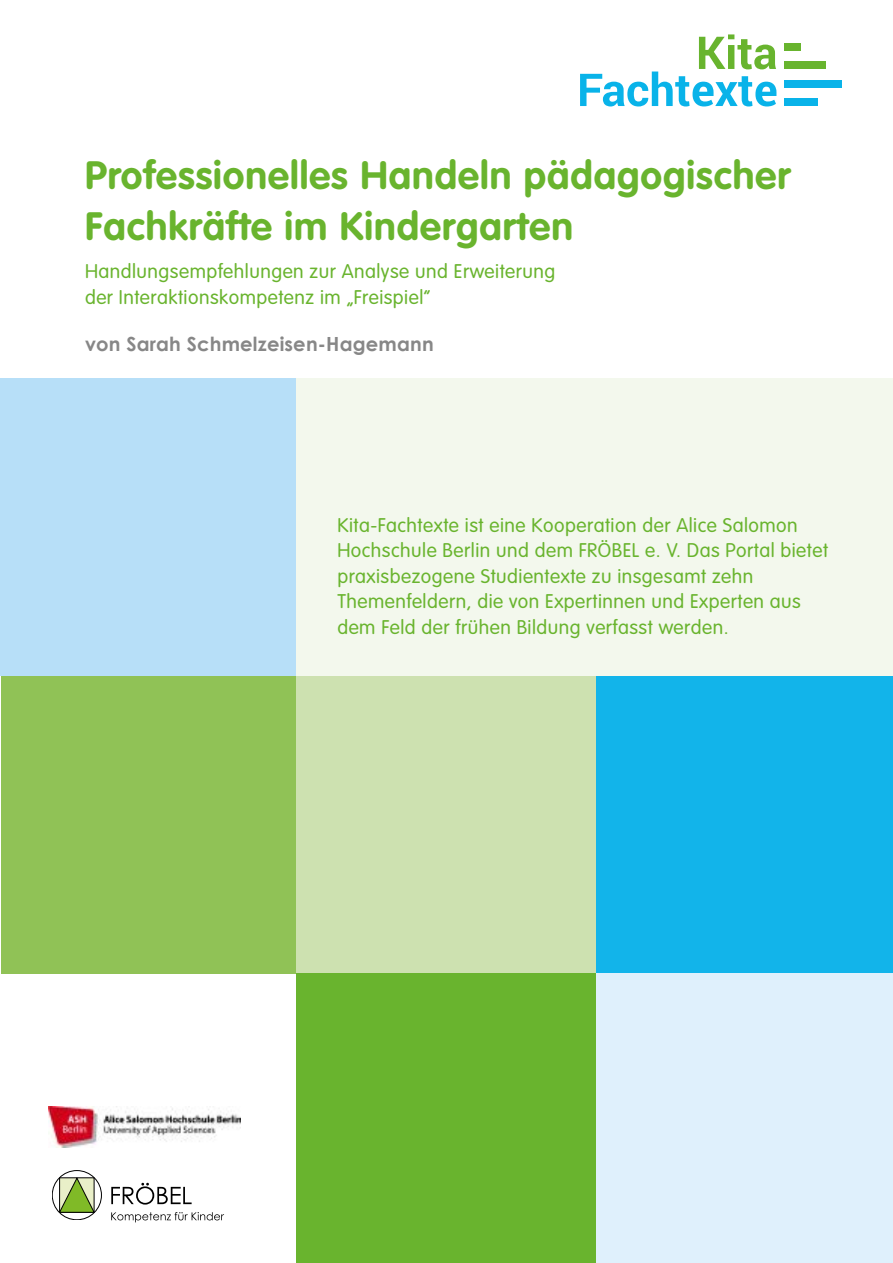
<style>
.page{position:relative;width:893px;height:1263px;background:#fff}
.page>*{position:absolute;margin:0;border:0;box-sizing:border-box;transform-origin:0 0}
.t1{font:700 39px/51px "VAG Rounded";letter-spacing:.025em;color:#69b42e}
.t2{font:300 19.5px/25.5px "VAG Rounded";letter-spacing:.025em;color:#69b42e}
.t3{font:700 19.5px "Century Gothic";letter-spacing:.01em;color:#878787}
</style>
<div class="page">
<div style="left:0;top:378px;width:298px;height:298px;background:#b7dff8"></div>
<div style="left:296px;top:378px;width:301px;height:298px;background:#f3f8ed"></div>
<div style="left:596px;top:378px;width:297px;height:298px;background:#f3f8ed"></div>
<div style="left:1px;top:676px;width:297px;height:297px;background:#90c256"></div>
<div style="left:296px;top:676px;width:300px;height:297px;background:#cde1b0"></div>
<div style="left:296px;top:973px;width:300px;height:290px;background:#69b42e"></div>
<div style="left:596px;top:676px;width:297px;height:297px;background:#12b4ea"></div>
<div style="left:596px;top:973px;width:297px;height:290px;background:#dff0fc"></div>
<svg style="left:52px;top:1170px;width:49px;height:50px"></svg>
<div style="left:52px;top:1170px;width:50px;height:50px;border:1px solid #000;border-radius:50%"></div>
<svg style="left:59px;top:1177px;width:36px;height:36px"></svg>
<svg style="left:111px;top:1183px;width:81px;height:21px"></svg>
<svg style="left:111px;top:1212px;width:113px;height:10px"></svg>
<img style="left:49px;top:1107px;width:191px;height:41px">
<svg style="left:580px;top:34px;width:196px;height:72px"></svg>
<div style="left:784px;top:61px;width:42px;height:8px;background:#68b42e"></div>
<div style="left:784px;top:43px;width:17px;height:8px;background:#68b42e"></div>
<div style="left:784px;top:80px;width:58px;height:8px;background:#09b3e9"></div>
<div style="left:784px;top:98px;width:33px;height:8px;background:#09b3e9"></div>
<h1 class="t1" style="left:85px;top:152px;width:707px">Professionelles Handeln pädagogischer<br>Fachkräfte im Kindergarten</h1>
<p class="t2" style="left:85px;top:258px;width:472px">Handlungsempfehlungen zur Analyse und Erweiterung der Interaktionskompetenz im „Freispiel“</p>
<p class="t3" style="left:85px;top:331px;width:350px">von Sarah Schmelzeisen-Hagemann</p>
<p class="t2" style="left:337px;top:512px;width:492px">Kita-Fachtexte ist eine Kooperation der Alice Salomon Hochschule Berlin und dem FRÖBEL e. V. Das Portal bietet praxisbezogene Studientexte zu insgesamt zehn Themenfeldern, die von Expertinnen und Experten aus dem Feld der frühen Bildung verfasst werden.</p>
</div>
